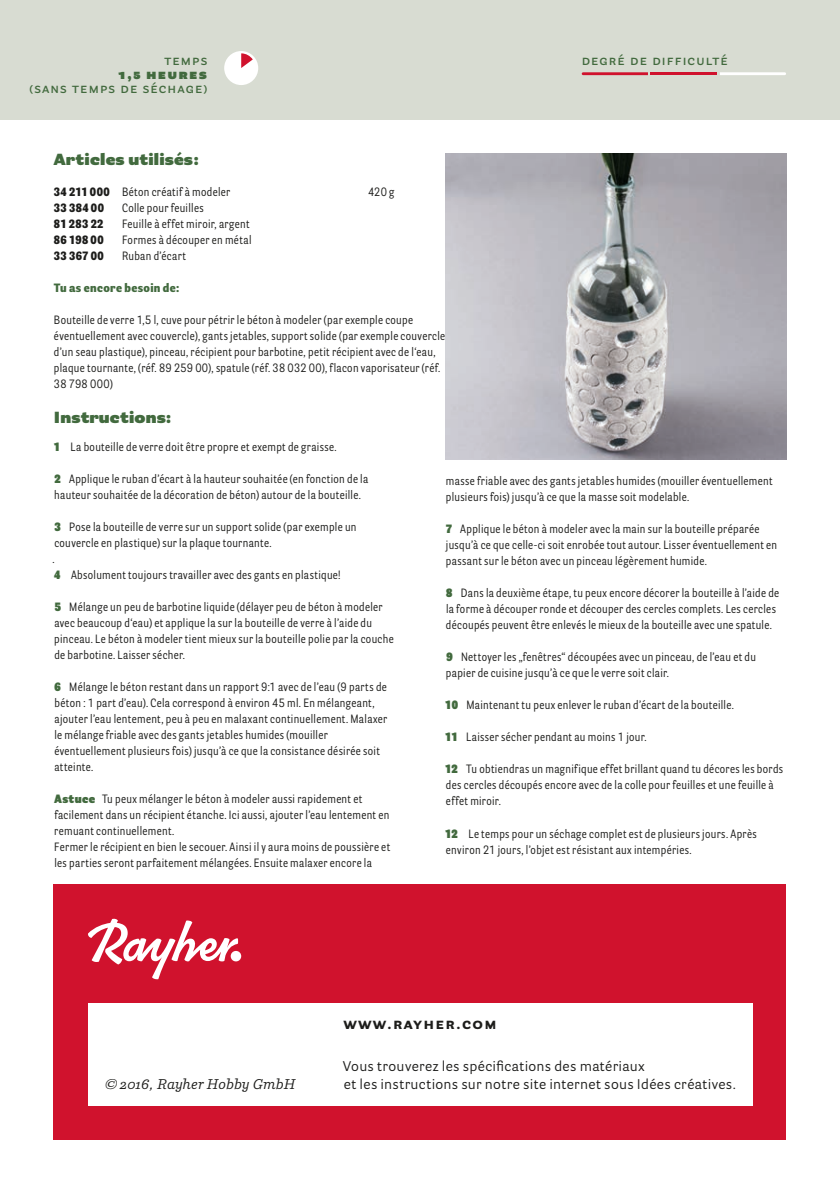
<style>
.page{position:relative;width:840px;height:1191px;background:#fff}
.page>*{position:absolute;margin:0;border:0;box-sizing:border-box;transform-origin:0 0}
.t1{font:900 16px "Parry Grotesque Pro";letter-spacing:.01em;color:#426a3e}
.t2{font:700 16px "Parry Grotesque Pro";letter-spacing:.08em;color:#1d1d1b}
.t3{font:14px/18px "Parry Grotesque Pro";letter-spacing:.02em;color:#1d1d1b}
.t4{font:600 14px "Parry Grotesque Pro";letter-spacing:.08em;color:#426a3e}
.t5{font:italic 14px "Parry Pro";letter-spacing:.01em;color:#1d1d1b}
.t6{font:900 14px "Parry Grotesque Pro";color:#426a3e}
.t7{font:12px/16px "Parry Grot Con Pro";letter-spacing:.03em;color:#1d1d1b}
.t8{font:900 12px "Parry Grot Con Pro";letter-spacing:.03em;color:#1d1d1b}
.t9{font:900 12px "Parry Grot Con Pro";letter-spacing:.03em;color:#426a3e}
.s1{font-weight:900}
.s2{font-weight:900;color:#426a3e}
</style>
<div class="page">
<div style="left:54px;top:884px;width:731px;height:256px;background:#d0122d"></div>
<div style="left:88px;top:1003px;width:663px;height:103px;background:#fff"></div>
<div style="left:0;top:0;width:839px;height:119px;background:#d8dcd2"></div>
<svg style="left:88px;top:918px;width:150px;height:61px"></svg>
<div style="left:230px;top:951px;width:11px;height:10px;background:#fff;border-radius:50%"></div>
<svg style="left:720px;top:72px;width:65px;height:3px"></svg>
<svg style="left:581px;top:72px;width:66px;height:3px"></svg>
<div style="left:224px;top:51px;width:34px;height:34px;background:#fff;border-radius:50%"></div>
<img style="left:445px;top:153px;width:340px;height:306px">
<svg style="left:241px;top:53px;width:12px;height:15px"></svg>
<hr style="left:650px;top:72px;width:66px;height:3px;background:#d0122d">
<p class="t4" style="left:164px;top:50px;width:44px">temps</p>
<p class="t4" style="left:581px;top:50px;width:148px">degré de difficulté</p>
<p class="t6" style="left:118px;top:63px;width:90px">1,5 heures</p>
<p class="t4" style="left:29px;top:78px;width:179px">(sans temps de séchage)</p>
<h1 class="t1" style="left:54px;top:148px;width:147px">Articles utilisés:</h1>
<p class="t7" style="left:54px;top:184px;width:178px"><span class="s1">34 211 000</span> Béton créatif à modeler</p>
<p class="t7" style="left:368px;top:184px;width:28px">420 g</p>
<p class="t8" style="left:54px;top:199px;width:51px">33 384 00</p>
<p class="t7" style="left:122px;top:200px;width:83px">Colle pour feuilles</p>
<p class="t8" style="left:54px;top:215px;width:51px">81 283 22</p>
<p class="t7" style="left:122px;top:216px;width:129px">Feuille à effet miroir, argent</p>
<p class="t8" style="left:54px;top:231px;width:51px">86 198 00</p>
<p class="t7" style="left:122px;top:232px;width:131px">Formes à découper en métal</p>
<p class="t8" style="left:54px;top:247px;width:51px">33 367 00</p>
<p class="t7" style="left:122px;top:248px;width:65px">Ruban d’écart</p>
<p class="t9" style="left:54px;top:279px;width:127px">Tu as encore besoin de:</p>
<p class="t7" style="left:54px;top:312px;width:392px">Bouteille de verre 1,5 l, cuve pour pétrir le béton à modeler (par exemple coupe éventuellement avec couvercle), gants jetables, support solide (par exemple couvercle d’un seau plastique), pinceau, récipient pour barbotine, petit récipient avec de l‘eau, plaque tournante, (réf. 89 259 00), spatule (réf. 38 032 00), flacon vaporisateur (réf.<br>38 798 000)</p>
<h1 class="t1" style="left:54px;top:405px;width:119px">Instructions:</h1>
<p class="t7" style="left:54px;top:439px;width:284px"><span class="s2">1</span> La bouteille de verre doit être propre et exempt de graisse.</p>
<p class="t7" style="left:54px;top:471px;width:315px"><span class="s2">2</span> Applique le ruban d’écart à la hauteur souhaitée (en fonction de la hauteur souhaitée de la décoration de béton) autour de la bouteille.</p>
<p class="t7" style="left:52px;top:519px;width:305px"><span class="s2">3</span> Pose la bouteille de verre sur un support solide (par exemple un couvercle en plastique) sur la plaque tournante.<br>.<br><span class="s2">4</span> Absolument toujours travailler avec des gants en plastique!</p>
<p class="t7" style="left:54px;top:599px;width:341px"><span class="s2">5</span> Mélange un peu de barbotine liquide (délayer peu de béton à modeler avec beaucoup d‘eau) et applique la sur la bouteille de verre à l’aide du pinceau. Le béton à modeler tient mieux sur la bouteille polie par la couche de barbotine. Laisser sécher.</p>
<p class="t7" style="left:54px;top:679px;width:334px"><span class="s2">6</span> Mélange le béton restant dans un rapport 9:1 avec de l’eau (9 parts de béton : 1 part d’eau). Cela correspond à environ 45 ml. En mélangeant, ajouter l’eau lentement, peu à peu en malaxant continuellement. Malaxer le mélange friable avec des gants jetables humides (mouiller éventuellement plusieurs fois) jusqu’à ce que la consistance désirée soit atteinte.</p>
<p class="t7" style="left:54px;top:791px;width:337px"><span class="s2">Astuce</span> Tu peux mélanger le béton à modeler aussi rapidement et facilement dans un récipient étanche. Ici aussi, ajouter l’eau lentement en remuant continuellement.<br>Fermer le récipient en bien le secouer. Ainsi il y aura moins de poussière et les parties seront parfaitement mélangées. Ensuite malaxer encore la</p>
<p class="t7" style="left:445px;top:473px;width:328px">masse friable avec des gants jetables humides (mouiller éventuellement plusieurs fois) jusqu’à ce que la masse soit modelable.</p>
<p class="t7" style="left:445px;top:521px;width:333px"><span class="s2">7</span> Applique le béton à modeler avec la main sur la bouteille préparée jusqu’à ce que celle-ci soit enrobée tout autour. Lisser éventuellement en passant sur le béton avec un pinceau légèrement humide.</p>
<p class="t7" style="left:445px;top:585px;width:334px"><span class="s2">8</span> Dans la deuxième étape, tu peux encore décorer la bouteille à l’aide de la forme à découper ronde et découper des cercles complets. Les cercles découpés peuvent être enlevés le mieux de la bouteille avec une spatule.</p>
<p class="t7" style="left:445px;top:649px;width:311px"><span class="s2">9</span> Nettoyer les „fenêtres“ découpées avec un pinceau, de l’eau et du papier de cuisine jusqu’à ce que le verre soit clair.</p>
<p class="t7" style="left:445px;top:697px;width:290px"><span class="s2">10</span> Maintenant tu peux enlever le ruban d’écart de la bouteille.</p>
<p class="t7" style="left:445px;top:729px;width:203px"><span class="s2">11</span> Laisser sécher pendant au moins 1 jour.</p>
<p class="t7" style="left:445px;top:761px;width:339px"><span class="s2">12</span> Tu obtiendras un magnifique effet brillant quand tu décores les bords des cercles découpés encore avec de la colle pour feuilles et une feuille à effet miroir.</p>
<p class="t7" style="left:445px;top:825px;width:313px"><span class="s2">12</span> Le temps pour un séchage complet est de plusieurs jours. Après environ 21 jours, l’objet est résistant aux intempéries.</p>
<p class="t5" style="left:105px;top:1074px;width:192px">© 2016, Rayher Hobby GmbH</p>
<h1 class="t2" style="left:343px;top:1012px;width:155px">www.rayher.com</h1>
<p class="t3" style="left:343px;top:1056px;width:394px">Vous trouverez les spécifications des matériaux<br>et les instructions sur notre site internet sous Idées créatives.</p>
</div>
